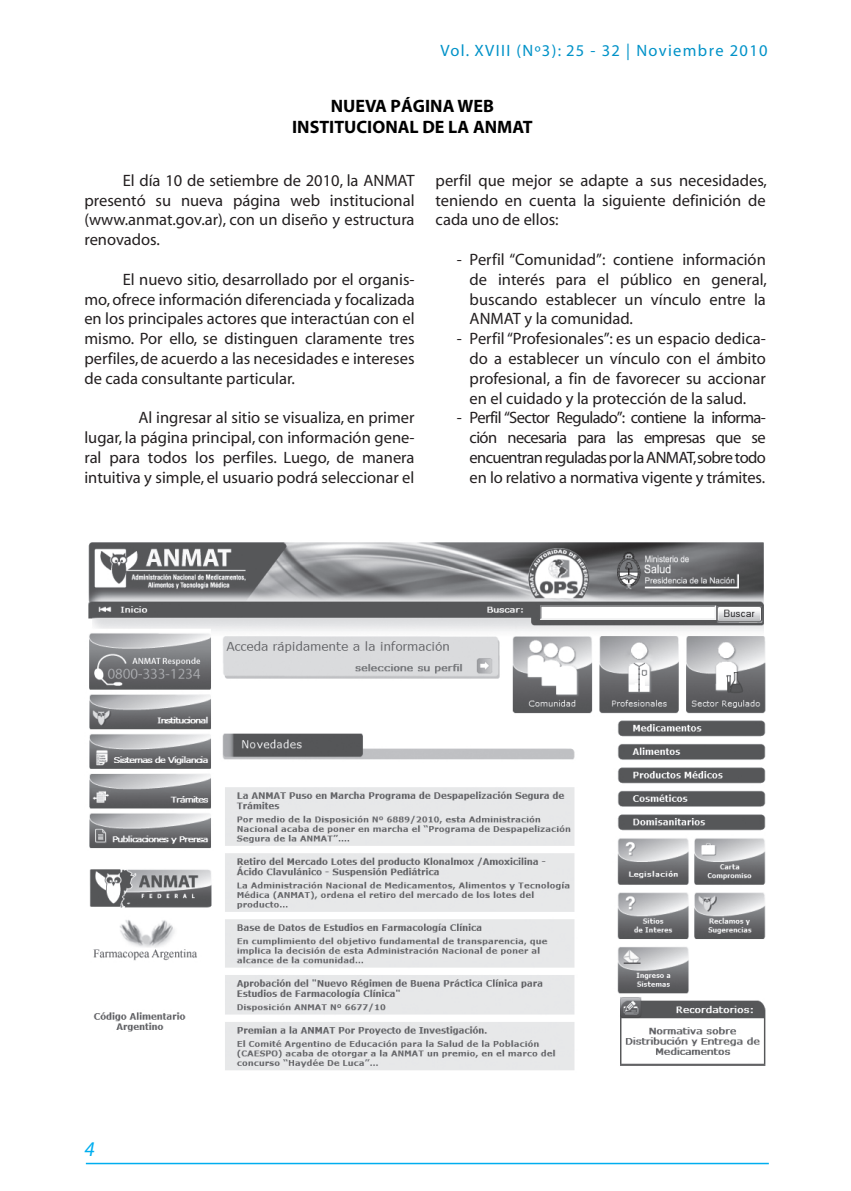
<style>
.page{position:relative;width:851px;height:1191px;background:#fff}
.page>*{position:absolute;margin:0;border:0;box-sizing:border-box;transform-origin:0 0}
.t1{font:italic 21px "Myriad";color:#00aeef}
.t2{font:700 18px/21.6px "Myriad";color:#000;text-align:center}
.t3{font:16.5px/19.8px "Myriad";color:#231f20;text-align:justify}
.t4{font:16.5px "Myriad";letter-spacing:.08em;color:#0092c8}
</style>
<div class="page">
<hr style="left:86px;top:1162px;width:682px;height:2px;background:#00aeef">
<img style="left:88px;top:542px;width:678px;height:528px">
<p class="t4" style="left:440px;top:42px;width:328px">Vol. XVIII (Nº3): 25 - 32 | Noviembre 2010</p>
<p class="t2" style="left:292px;top:96px;width:242px">NUEVA PÁGINA WEB<br>INSTITUCIONAL DE LA ANMAT</p>
<p class="t3" style="left:84px;top:171px;width:332px;text-indent:38px">El día 10 de setiembre de 2010, la ANMAT presentó su nueva página web institucional (www.anmat.gov.ar), con un diseño y estructura renovados.</p>
<p class="t3" style="left:84px;top:270px;width:332px;text-indent:38px">El nuevo sitio, desarrollado por el organis&shy;mo, ofrece información diferenciada y focalizada en los principales actores que interactúan con el mismo. Por ello, se distinguen claramente tres perfiles, de acuerdo a las necesidades e intereses de cada consultante particular.</p>
<p class="t3" style="left:84px;top:409px;width:331px;text-indent:54px">Al ingresar al sitio se visualiza, en primer lugar, la página principal, con información gene&shy;ral para todos los perfiles. Luego, de manera intuitiva y simple, el usuario podrá seleccionar el</p>
<p class="t3" style="left:435px;top:171px;width:333px">perfil que mejor se adapte a sus necesidades, teniendo en cuenta la siguiente definición de cada uno de ellos:</p>
<p class="t3" style="left:469px;top:250px;width:299px;text-indent:-13px">- Perfil “Comunidad”: contiene información de interés para el público en general, buscando establecer un vínculo entre la ANMAT y la comunidad.</p>
<p class="t3" style="left:469px;top:329px;width:298px;text-indent:-13px">- Perfil “Profesionales”: es un espacio dedica&shy;do a establecer un vínculo con el ámbito profesional, a fin de favorecer su accionar en el cuidado y la protección de la salud.</p>
<p class="t3" style="left:469px;top:409px;width:297px;text-indent:-13px">- Perfil “Sector Regulado”: contiene la informa&shy;ción necesaria para las empresas que se encuentran reguladas por la ANMAT,sobre todo en lo relativo a normativa vigente y trámites.</p>
<p class="t1" style="left:84px;top:1138px;width:12px">4</p>
</div>
